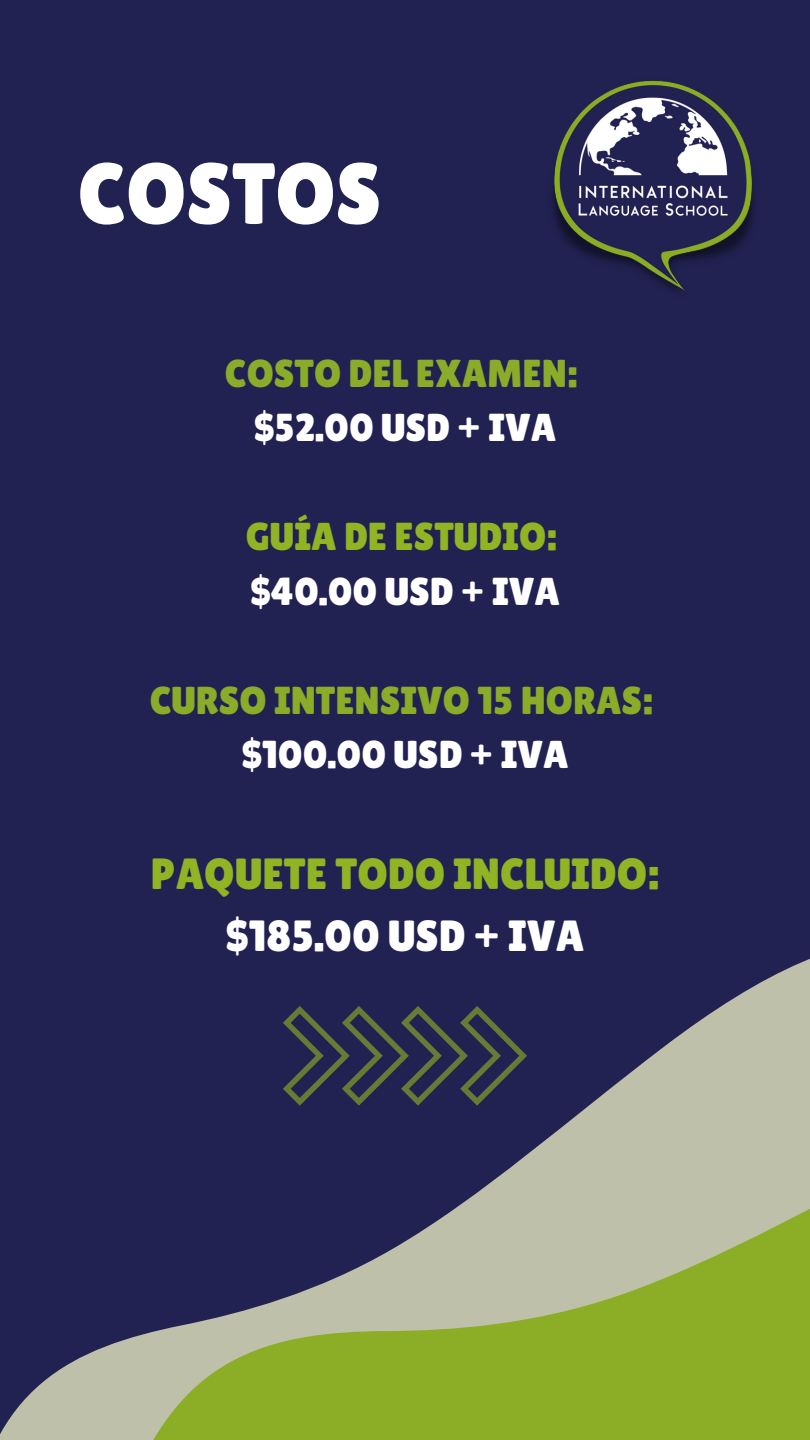
<style>
.page{position:relative;width:810px;height:1440px;background:#222252}
.page>*{position:absolute;margin:0;border:0;box-sizing:border-box;transform-origin:0 0}
.t1{font:86.4px "Lilita One";color:#fff}
.t2{font:43.6px "Lilita One";color:#90b423}
.t3{font:43.6px "Lilita One";color:#fff}
.t4{font:38.9px "Lilita One";color:#fff}
.t5{font:38.9px "Lilita One";color:#8aac28}
.t6{font:38.9px "Lilita One";color:#90b423}
</style>
<div class="page">
<svg style="left:0;top:958px;width:810px;height:482px"></svg>
<svg style="left:63px;top:1057px;width:747px;height:383px"></svg>
<svg style="left:283px;top:1006px;width:244px;height:100px"></svg>
<img style="left:552px;top:80px;width:202px;height:212px">
<h1 class="t1" style="left:78px;top:144px;width:305px">COSTOS</h1>
<p class="t5" style="left:225px;top:351px;width:354px">COSTO DEL EXAMEN:</p>
<p class="t4" style="left:254px;top:405px;width:304px">$52.00 USD + IVA</p>
<p class="t6" style="left:246px;top:514px;width:313px">GUÍA DE ESTUDIO:</p>
<p class="t4" style="left:250px;top:569px;width:311px">$40.00 USD + IVA</p>
<p class="t5" style="left:150px;top:678px;width:505px">CURSO INTENSIVO 15 HORAS:</p>
<p class="t4" style="left:241px;top:732px;width:329px">$100.00 USD + IVA</p>
<p class="t2" style="left:151px;top:849px;width:510px">PAQUETE TODO INCLUIDO:</p>
<p class="t3" style="left:226px;top:910px;width:360px">$185.00 USD + IVA</p>
</div>
